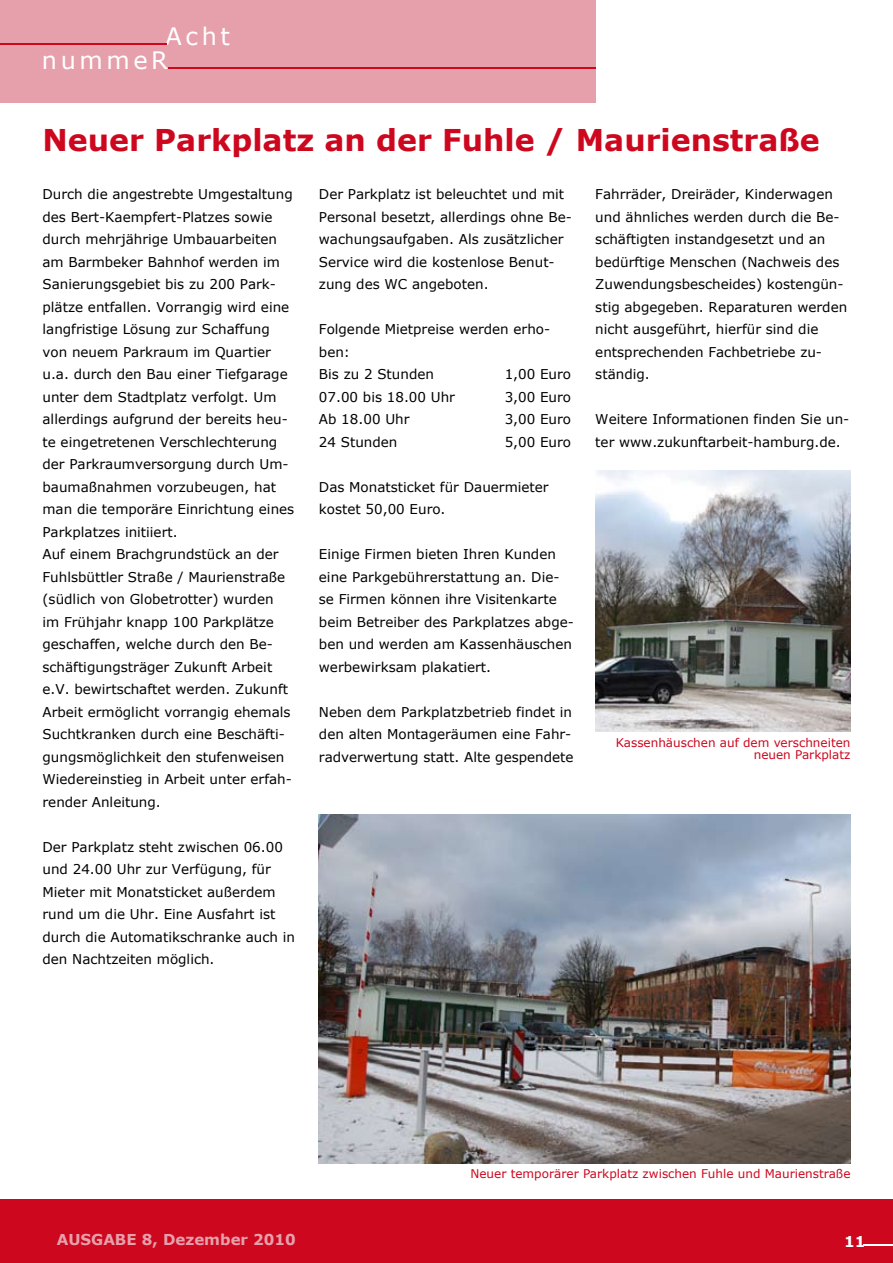
<style>
.page{position:relative;width:893px;height:1263px;background:#fff}
.page>*{position:absolute;margin:0;border:0;box-sizing:border-box;transform-origin:0 0}
.t1{font:700 30px "Verdana";color:#cd071e}
.t2{font:24px/24.2px "Verdana";letter-spacing:.15em;color:#fff}
.t3{font:700 15px "Verdana";color:#e6a0ac}
.t4{font:700 15px "Verdana";color:#fff}
.t5{font:13.5px/22.5px "Verdana";color:#000}
.t6{font:12px/12px "Verdana";color:#cd071e;text-align:right}
</style>
<div class="page">
<div style="left:0;top:0;width:595px;height:102px;background:#e6a0ac"></div>
<hr style="left:0;top:44px;width:167px;height:1px;background:#cd071e">
<hr style="left:168px;top:68px;width:427px;height:1px;background:#cd071e">
<div style="left:0;top:1199px;width:893px;height:64px;background:#cd071e"></div>
<hr style="left:863px;top:1245px;width:30px;height:1px;background:#fff">
<img style="left:319px;top:815px;width:531px;height:349px">
<img style="left:595px;top:471px;width:255px;height:260px">
<h2 class="t2" style="left:42px;top:24px;width:190px;text-indent:124px">Acht nummeR</h2>
<h1 class="t1" style="left:43px;top:120px;width:779px">Neuer Parkplatz an der Fuhle / Maurienstraße</h1>
<p class="t5" style="left:319px;top:183px;width:254px">Der Parkplatz ist beleuchtet und mit Personal besetzt, allerdings ohne Be&shy;wachungsaufgaben. Als zusätzlicher Service wird die kostenlose Benut&shy;zung des WC angeboten.</p>
<p class="t5" style="left:319px;top:318px;width:233px">Folgende Mietpreise werden erho&shy;ben:<br>Bis zu 2 Stunden</p>
<p class="t5" style="left:43px;top:183px;width:253px">Durch die angestrebte Umgestaltung des Bert-Kaempfert-Platzes sowie durch mehrjährige Umbauarbeiten am Barmbeker Bahnhof werden im Sanierungsgebiet bis zu 200 Park&shy;plätze entfallen. Vorrangig wird eine langfristige Lösung zur Schaffung von neuem Parkraum im Quartier u.a. durch den Bau einer Tiefgarage unter dem Stadtplatz verfolgt. Um allerdings aufgrund der bereits heu&shy;te eingetretenen Verschlechterung der Parkraumversorgung durch Um&shy;baumaßnahmen vorzubeugen, hat man die temporäre Einrichtung eines Parkplatzes initiiert.<br>Auf einem Brachgrundstück an der Fuhlsbüttler Straße / Maurienstraße (südlich von Globetrotter) wurden<br>im Frühjahr knapp 100 Parkplätze geschaffen, welche durch den Be&shy;schäftigungsträger Zukunft Arbeit e.V. bewirtschaftet werden. Zukunft Arbeit ermöglicht vorrangig ehemals Suchtkranken durch eine Beschäfti&shy;gungsmöglichkeit den stufenweisen Wiedereinstieg in Arbeit unter erfah&shy;render Anleitung.</p>
<p class="t5" style="left:43px;top:835px;width:254px">Der Parkplatz steht zwischen 06.00 und 24.00 Uhr zur Verfügung, für<br>Mieter mit Monatsticket außerdem rund um die Uhr. Eine Ausfahrt ist durch die Automatikschranke auch in den Nachtzeiten möglich.</p>
<p class="t5" style="left:595px;top:183px;width:253px">Fahrräder, Dreiräder, Kinderwagen und ähnliches werden durch die Be&shy;schäftigten instandgesetzt und an bedürftige Menschen (Nachweis des<br>Zuwendungsbescheides) kostengün&shy;stig abgegeben. Reparaturen werden nicht ausgeführt, hierfür sind die entsprechenden Fachbetriebe zu&shy;ständig.</p>
<p class="t5" style="left:595px;top:408px;width:255px">Weitere Informationen finden Sie un&shy;ter www.zukunftarbeit-hamburg.de.</p>
<p class="t5" style="left:505px;top:363px;width:68px">1,00 Euro</p>
<p class="t5" style="left:319px;top:385px;width:138px">07.00 bis 18.00 Uhr</p>
<p class="t5" style="left:505px;top:385px;width:68px">3,00 Euro</p>
<p class="t5" style="left:319px;top:408px;width:92px">Ab 18.00 Uhr</p>
<p class="t5" style="left:505px;top:408px;width:68px">3,00 Euro</p>
<p class="t5" style="left:319px;top:430px;width:80px">24 Stunden</p>
<p class="t5" style="left:505px;top:430px;width:68px">5,00 Euro</p>
<p class="t5" style="left:319px;top:475px;width:231px">Das Monatsticket für Dauermieter kostet 50,00 Euro.</p>
<p class="t5" style="left:319px;top:543px;width:256px">Einige Firmen bieten Ihren Kunden eine Parkgebührerstattung an. Die&shy;se Firmen können ihre Visitenkarte beim Betreiber des Parkplatzes abge&shy;ben und werden am Kassenhäuschen werbewirksam plakatiert.</p>
<p class="t5" style="left:319px;top:700px;width:256px">Neben dem Parkplatzbetrieb findet in den alten Montageräumen eine Fahr&shy;radverwertung statt. Alte gespendete</p>
<p class="t6" style="left:616px;top:736px;width:236px">Kassenhäuschen auf dem verschneiten neuen Parkplatz</p>
<p class="t6" style="left:470px;top:1167px;width:381px">Neuer temporärer Parkplatz zwischen Fuhle und Maurienstraße</p>
<p class="t3" style="left:57px;top:1230px;width:241px">AUSGABE 8, Dezember 2010</p>
<p class="t4" style="left:844px;top:1232px;width:23px">11</p>
</div>
